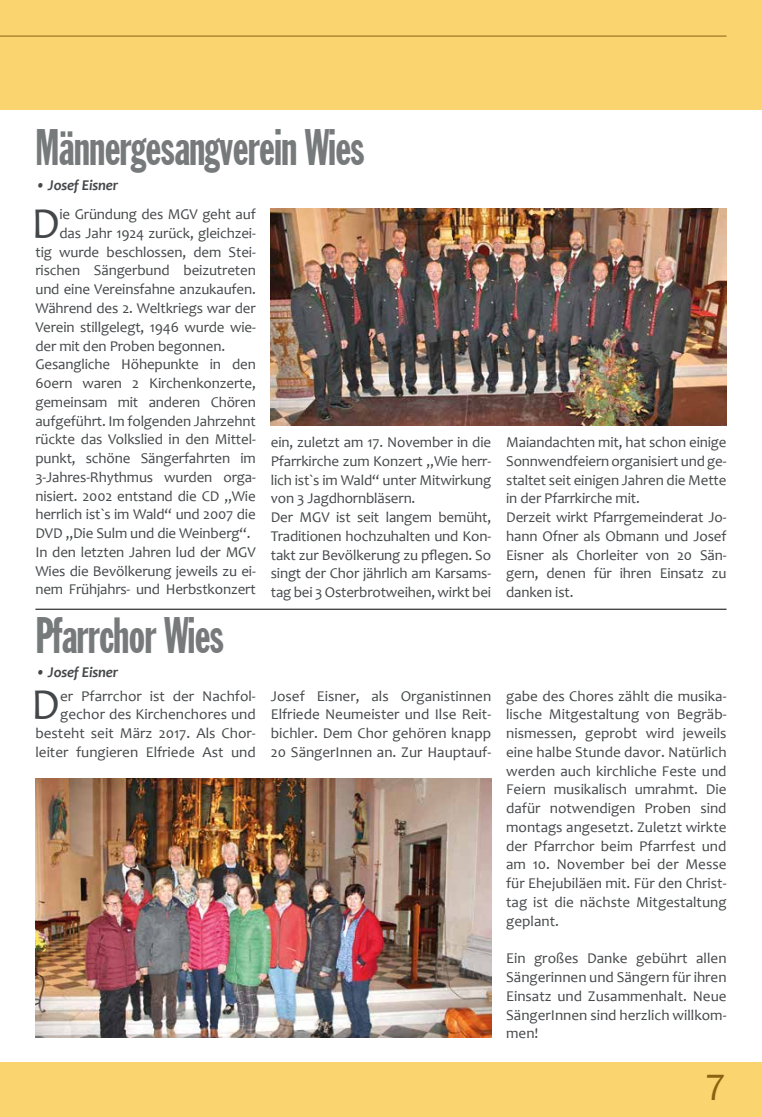
<style>
.page{position:relative;width:762px;height:1117px;background:#fff}
.page>*{position:absolute;margin:0;border:0;box-sizing:border-box;transform-origin:0 0}
.t1{font:extra-condensed 50px "Franklin Gothic";letter-spacing:-.01em;color:#777a7b;scale:.89 1}
.t2{font:44.5px "Candara";color:#444749}
.t3{font:37.5px "Franklin Gothic";color:#8b6112}
.t4{font:15px/18.8px "Candara";letter-spacing:-.01em;color:#444749;text-align:justify}
.t5{font:italic 700 15px "Candara";letter-spacing:-.01em;color:#444749}
</style>
<div class="page">
<div style="left:0;top:0;width:762px;height:110px;background:#fad46f"></div>
<hr style="left:0;top:36px;width:726px;height:1px;background:#8b6112">
<div style="left:0;top:1062px;width:762px;height:54px;background:#fad46f"></div>
<hr style="left:35px;top:609px;width:691px;height:1px;background:#000">
<img style="left:271px;top:208px;width:455px;height:217px">
<img style="left:35px;top:778px;width:456px;height:258px">
<h1 class="t1" style="left:35px;top:121px;width:371px">Männergesangverein Wies</h1>
<p class="t5" style="left:35px;top:175px;width:84px">• Josef Eisner</p>
<h2 class="t2" style="left:31px;top:195px;width:30px">D</h2>
<p class="t4" style="left:59px;top:205px;width:198px">ie Gründung des MGV geht auf</p>
<p class="t4" style="left:59px;top:223px;width:198px">das Jahr 1924 zurück, gleichzei-</p>
<p class="t4" style="left:35px;top:242px;width:222px">tig wurde beschlossen, dem Stei-</p>
<p class="t4" style="left:35px;top:261px;width:222px">rischen Sängerbund beizutreten</p>
<p class="t4" style="left:35px;top:280px;width:222px">und eine Vereinsfahne anzukaufen.</p>
<p class="t4" style="left:35px;top:298px;width:222px">Während des 2. Weltkriegs war der</p>
<p class="t4" style="left:35px;top:317px;width:222px">Verein stillgelegt, 1946 wurde wie-</p>
<p class="t4" style="left:35px;top:336px;width:191px">der mit den Proben begonnen.</p>
<p class="t4" style="left:35px;top:355px;width:222px">Gesangliche Höhepunkte in den</p>
<p class="t4" style="left:35px;top:373px;width:222px">60ern waren 2 Kirchenkonzerte,</p>
<p class="t4" style="left:35px;top:392px;width:222px">gemeinsam mit anderen Chören</p>
<p class="t4" style="left:35px;top:411px;width:222px">aufgeführt. Im folgenden Jahrzehnt</p>
<p class="t4" style="left:35px;top:430px;width:222px">rückte das Volkslied in den Mittel-</p>
<p class="t4" style="left:35px;top:448px;width:222px">punkt, schöne Sängerfahrten im</p>
<p class="t4" style="left:35px;top:467px;width:222px">3-Jahres-Rhythmus wurden orga-</p>
<p class="t4" style="left:35px;top:486px;width:222px">nisiert. 2002 entstand die CD „Wie</p>
<p class="t4" style="left:35px;top:505px;width:222px">herrlich ist`s im Wald“ und 2007 die</p>
<p class="t4" style="left:35px;top:523px;width:217px">DVD „Die Sulm und die Weinberg“.</p>
<p class="t4" style="left:35px;top:542px;width:222px">In den letzten Jahren lud der MGV</p>
<p class="t4" style="left:35px;top:561px;width:222px">Wies die Bevölkerung jeweils zu ei-</p>
<p class="t4" style="left:35px;top:580px;width:222px">nem Frühjahrs- und Herbstkonzert</p>
<h1 class="t1" style="left:35px;top:608px;width:213px">Pfarrchor Wies</h1>
<p class="t4" style="left:271px;top:432px;width:222px;text-align:left">ein, zuletzt am 17. November in die Pfarrkirche zum Konzert „Wie herr&shy;lich ist`s im Wald“ unter Mitwirkung von 3 Jagdhornbläsern.<br>Der MGV ist seit langem bemüht, Traditionen hochzuhalten und Kon&shy;takt zur Bevölkerung zu pflegen. So singt der Chor jährlich am Karsams&shy;tag bei 3 Osterbrotweihen, wirkt bei</p>
<p class="t4" style="left:506px;top:432px;width:222px;text-align:left">Maiandachten mit, hat schon einige<br>Sonnwendfeiern organisiert und ge&shy;staltet seit einigen Jahren die Mette in der Pfarrkirche mit.<br>Derzeit wirkt Pfarrgemeinderat Jo&shy;hann Ofner als Obmann und Josef<br>Eisner als Chorleiter von 20 Sän&shy;gern, denen für ihren Einsatz zu danken ist.</p>
<p class="t5" style="left:35px;top:662px;width:84px">• Josef Eisner</p>
<h2 class="t2" style="left:31px;top:676px;width:30px">D</h2>
<p class="t4" style="left:35px;top:686px;width:222px;text-align:right">er Pfarrchor ist der Nachfol&shy;gechor des Kirchenchores und besteht seit März 2017. Als Chor&shy;leiter fungieren Elfriede Ast und</p>
<p class="t4" style="left:271px;top:686px;width:222px">Josef Eisner, als Organistinnen Elfriede Neumeister und Ilse Reit&shy;bichler. Dem Chor gehören knapp 20 SängerInnen an. Zur Hauptauf-</p>
<p class="t4" style="left:506px;top:686px;width:222px">gabe des Chores zählt die musika&shy;lische Mitgestaltung von Begräb&shy;nismessen, geprobt wird jeweils eine halbe Stunde davor. Natürlich werden auch kirchliche Feste und Feiern musikalisch umrahmt. Die dafür notwendigen Proben sind montags angesetzt. Zuletzt wirkte der Pfarrchor beim Pfarrfest und am 10. November bei der Messe für Ehejubiläen mit. Für den Christ&shy;tag ist die nächste Mitgestaltung geplant.</p>
<p class="t4" style="left:506px;top:948px;width:222px">Ein großes Danke gebührt allen Sängerinnen und Sängern für ihren Einsatz und Zusammenhalt. Neue SängerInnen sind herzlich willkom&shy;men!</p>
<h3 class="t3" style="left:704px;top:1063px;width:23px">7</h3>
</div>
